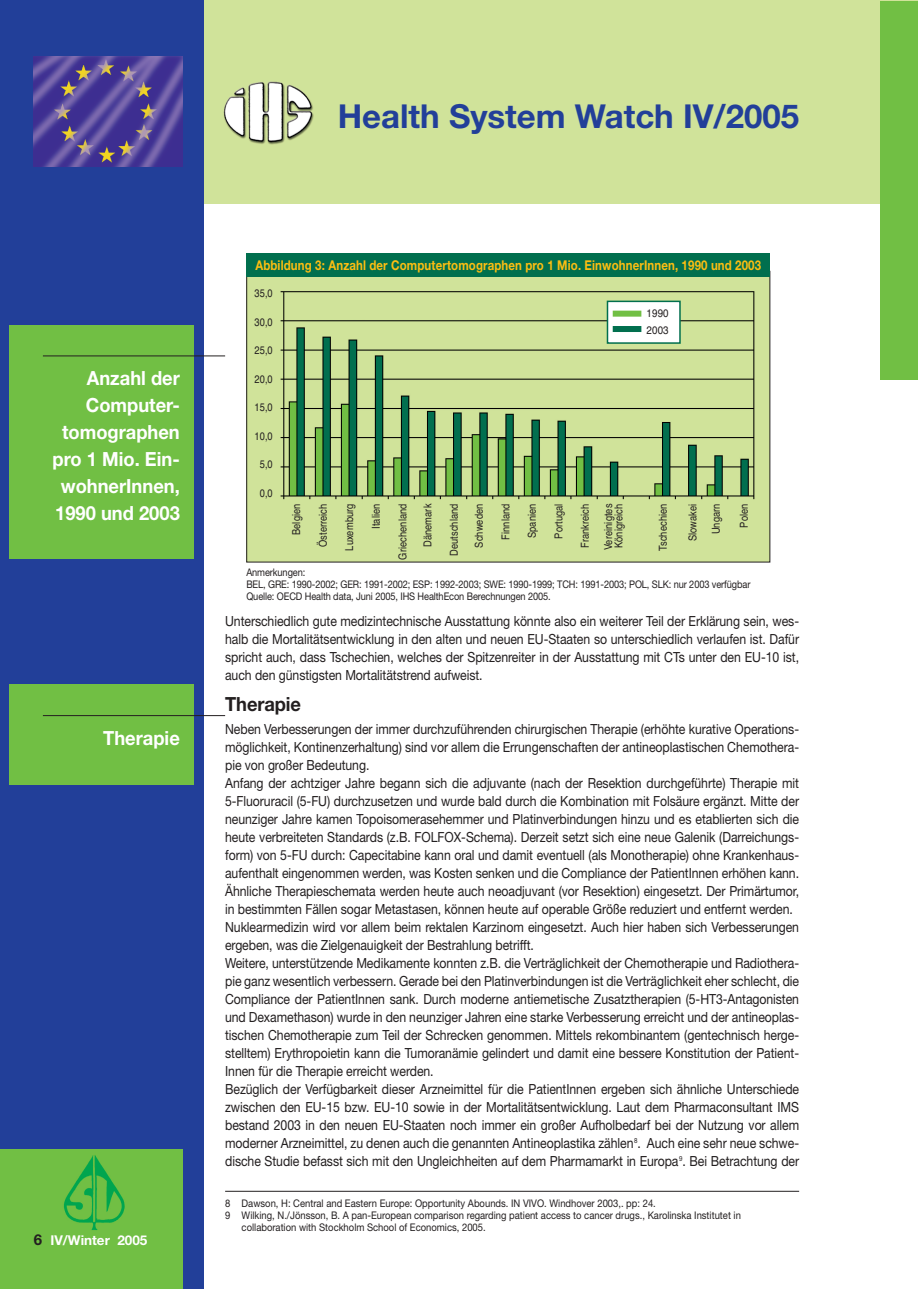
<style>
.page{position:relative;width:918px;height:1289px;background:#fff}
.page>*{position:absolute;margin:0;border:0;box-sizing:border-box;transform-origin:0 0}
.t1{font:700 33px "Helvetica Neue";color:#223f99}
.t2{font:700 19.5px/27px "Helvetica Neue";color:#fff;text-align:right;scale:.94 1}
.t3{font:700 19.5px "Helvetica Neue";letter-spacing:-.005em;color:#231f20;scale:.94 1}
.t4{font:13.95px/18px "Helvetica Neue";letter-spacing:-.005em;color:#231f20;text-align:justify;scale:.88 1}
.t5{font:700 13.5px "Helvetica Neue";letter-spacing:.01em;color:#fdbe12;scale:.85 1}
.t6{font:700 13.5px "Helvetica Neue";color:#fff}
.t7{font:10.95px/23.2px "Helvetica";letter-spacing:.005em;color:#231f20;scale:.85 1}
.t8{font:10.95px/16.5px "Helvetica";letter-spacing:.005em;color:#231f20;scale:.9 1}
.t9{font:10.5px "Helvetica Neue";color:#231f20;scale:.9 1}
.t10{font:10.5px/12px "Helvetica Neue";color:#231f20;scale:.88 1}
.s1{font-size:15px;color:#231f20}
</style>
<div class="page">
<div style="left:247px;top:271px;width:523px;height:291px;background:#d0e39a"></div>
<img style="left:280px;top:291px;width:475px;height:209px">
<div style="left:246px;top:253px;width:524px;height:24px;background:#016f4e"></div>
<div style="left:13px;top:1px;width:905px;height:203px;background:#d0e39a"></div>
<img style="left:223px;top:81px;width:91px;height:64px">
<div style="left:0;top:1px;width:204px;height:1287px;background:#223f99"></div>
<div style="left:0;top:1149px;width:183px;height:139px;background:#71bf44"></div>
<img style="left:63px;top:1155px;width:62px;height:75px">
<img style="left:34px;top:56px;width:149px;height:111px">
<div style="left:880px;top:1px;width:30px;height:378px;background:#71bf44"></div>
<div style="left:901px;top:1px;width:17px;height:378px;background:#71bf44"></div>
<div style="left:10px;top:324px;width:184px;height:234px;background:#71bf44"></div>
<hr style="left:43px;top:355px;width:182px;height:1px;background:#231f20">
<div style="left:10px;top:684px;width:184px;height:100px;background:#71bf44"></div>
<hr style="left:43px;top:715px;width:182px;height:1px;background:#231f20">
<hr style="left:225px;top:1191px;width:574px;height:1px;background:#231f20">
<div style="left:607px;top:301px;width:73px;height:42px;background:#fff"></div>
<div style="left:607px;top:301px;width:74px;height:43px;border:2px solid #016f4e"></div>
<div style="left:613px;top:311px;width:28px;height:6px;background:#71bf44"></div>
<div style="left:613px;top:326px;width:28px;height:6px;background:#016f4e"></div>
<h1 class="t1" style="left:338px;top:104px;width:463px">Health System Watch IV/2005</h1>
<h2 class="t2" style="left:53px;top:366px;width:137px">Anzahl der<br>Computer&shy;tomographen pro 1 Mio. Ein&shy;wohnerInnen,<br>1990 und 2003</h2>
<h2 class="t2" style="left:103px;top:726px;width:83px">Therapie</h2>
<p class="t6" style="left:34px;top:1235px;width:115px"><span class="s1">6</span> IV/Winter 2005</p>
<p class="t5" style="left:255px;top:260px;width:597px">Abbildung 3: Anzahl der Computertomographen pro 1 Mio. EinwohnerInnen, 1990 und 2003</p>
<p class="t7" style="left:255px;top:283px;width:23px">35,0</p>
<p class="t7" style="left:255px;top:311px;width:23px">30,0</p>
<p class="t7" style="left:255px;top:340px;width:23px">25,0</p>
<p class="t7" style="left:255px;top:368px;width:23px">20,0</p>
<p class="t7" style="left:255px;top:397px;width:23px">15,0</p>
<p class="t7" style="left:255px;top:425px;width:23px">10,0</p>
<p class="t7" style="left:260px;top:454px;width:17px">5,0</p>
<p class="t7" style="left:260px;top:482px;width:17px">0,0</p>
<p class="t8" style="left:647px;top:306px;width:26px">1990<br>2003</p>
<p class="t7" style="left:286px;top:535px;width:38px;rotate:-90deg">Belgien</p>
<p class="t7" style="left:312px;top:547px;width:53px;rotate:-90deg">Österreich</p>
<p class="t7" style="left:339px;top:550px;width:57px;rotate:-90deg">Luxemburg</p>
<p class="t7" style="left:365px;top:529px;width:31px;rotate:-90deg">Italien</p>
<p class="t7" style="left:392px;top:559px;width:67px;rotate:-90deg">Griechenland</p>
<p class="t7" style="left:417px;top:547px;width:52px;rotate:-90deg">Dänemark</p>
<p class="t7" style="left:443px;top:556px;width:63px;rotate:-90deg">Deutschland</p>
<p class="t7" style="left:468px;top:547px;width:53px;rotate:-90deg">Schweden</p>
<p class="t7" style="left:495px;top:540px;width:44px;rotate:-90deg">Finnland</p>
<p class="t7" style="left:521px;top:538px;width:42px;rotate:-90deg">Spanien</p>
<p class="t7" style="left:548px;top:539px;width:43px;rotate:-90deg">Portugal</p>
<p class="t7" style="left:574px;top:550px;width:56px;rotate:-90deg">Frankreich<br>Vereinigtes</p>
<p class="t7" style="left:608px;top:548px;width:54px;rotate:-90deg">Königreich</p>
<p class="t7" style="left:652px;top:551px;width:57px;rotate:-90deg">Tschechien</p>
<p class="t7" style="left:682px;top:541px;width:46px;text-align:right;rotate:-90deg">Slowakei<br>Ungarn</p>
<p class="t7" style="left:733px;top:528px;width:30px;rotate:-90deg">Polen</p>
<p class="t10" style="left:246px;top:567px;width:574px">Anmerkungen:<br>BEL, GRE: 1990-2002; GER: 1991-2002; ESP: 1992-2003; SWE: 1990-1999; TCH: 1991-2003; POL, SLK: nur 2003 verfügbar<br>Quelle: OECD Health data, Juni 2005, IHS HealthEcon Berechnungen 2005.</p>
<p class="t4" style="left:225px;top:613px;width:654px">Unterschiedlich gute medizintechnische Ausstattung könnte also ein weiterer Teil der Erklärung sein, wes&shy;halb die Mortalitätsentwicklung in den alten und neuen EU-Staaten so unterschiedlich verlaufen ist. Dafür spricht auch, dass Tschechien, welches der Spitzenreiter in der Ausstattung mit CTs unter den EU-10 ist, auch den günstigsten Mortalitätstrend aufweist.</p>
<h2 class="t3" style="left:225px;top:696px;width:82px">Therapie</h2>
<p class="t4" style="left:225px;top:721px;width:654px;text-align:left">Neben Verbesserungen der immer durchzuführenden chirurgischen Therapie (erhöhte kurative Operations&shy;möglichkeit, Kontinenzerhaltung) sind vor allem die Errungenschaften der antineoplastischen Chemothera&shy;pie von großer Bedeutung.<br>Anfang der achtziger Jahre begann sich die adjuvante (nach der Resektion durchgeführte) Therapie mit 5-Fluoruracil (5-FU) durchzusetzen und wurde bald durch die Kombination mit Folsäure ergänzt. Mitte der neunziger Jahre kamen Topoisomerasehemmer und Platinverbindungen hinzu und es etablierten sich die heute verbreiteten Standards (z.B. FOLFOX-Schema). Derzeit setzt sich eine neue Galenik (Darreichungs&shy;form) von 5-FU durch: Capecitabine kann oral und damit eventuell (als Monotherapie) ohne Krankenhaus&shy;aufenthalt eingenommen werden, was Kosten senken und die Compliance der PatientInnen erhöhen kann.<br>Ähnliche Therapieschemata werden heute auch neoadjuvant (vor Resektion) eingesetzt. Der Primärtumor, in bestimmten Fällen sogar Metastasen, können heute auf operable Größe reduziert und entfernt werden.<br>Nuklearmedizin wird vor allem beim rektalen Karzinom eingesetzt. Auch hier haben sich Verbesserungen ergeben, was die Zielgenauigkeit der Bestrahlung betrifft.<br>Weitere, unterstützende Medikamente konnten z.B. die Verträglichkeit der Chemotherapie und Radiothera&shy;pie ganz wesentlich verbessern. Gerade bei den Platinverbindungen ist die Verträglichkeit eher schlecht, die Compliance der PatientInnen sank. Durch moderne antiemetische Zusatztherapien (5-HT3-Antagonisten und Dexamethason) wurde in den neunziger Jahren eine starke Verbesserung erreicht und der antineoplas&shy;tischen Chemotherapie zum Teil der Schrecken genommen. Mittels rekombinantem (gentechnisch herge&shy;stelltem) Erythropoietin kann die Tumoranämie gelindert und damit eine bessere Konstitution der Patient-Innen für die Therapie erreicht werden.<br>Bezüglich der Verfügbarkeit dieser Arzneimittel für die PatientInnen ergeben sich ähnliche Unterschiede zwischen den EU-15 bzw. EU-10 sowie in der Mortalitätsentwicklung. Laut dem Pharmaconsultant IMS bestand 2003 in den neuen EU-Staaten noch immer ein großer Aufholbedarf bei der Nutzung vor allem moderner Arzneimittel, zu denen auch die genannten Antineoplastika zählen<sup>8</sup>. Auch eine sehr neue schwe&shy;dische Studie befasst sich mit den Ungleichheiten auf dem Pharmamarkt in Europa<sup>9</sup>. Bei Betrachtung der</p>
<p class="t9" style="left:225px;top:1199px;width:480px">8 Dawson, H: Central and Eastern Europe: Opportunity Abounds. IN VIVO. Windhover 2003,. pp: 24.</p>
<p class="t9" style="left:225px;top:1211px;width:575px">9 Wilking, N./Jönsson, B. A pan-European comparison regarding patient access to cancer drugs., Karolinska Institutet in</p>
<p class="t9" style="left:242px;top:1223px;width:273px">collaboration with Stockholm School of Economics, 2005.</p>
</div>
